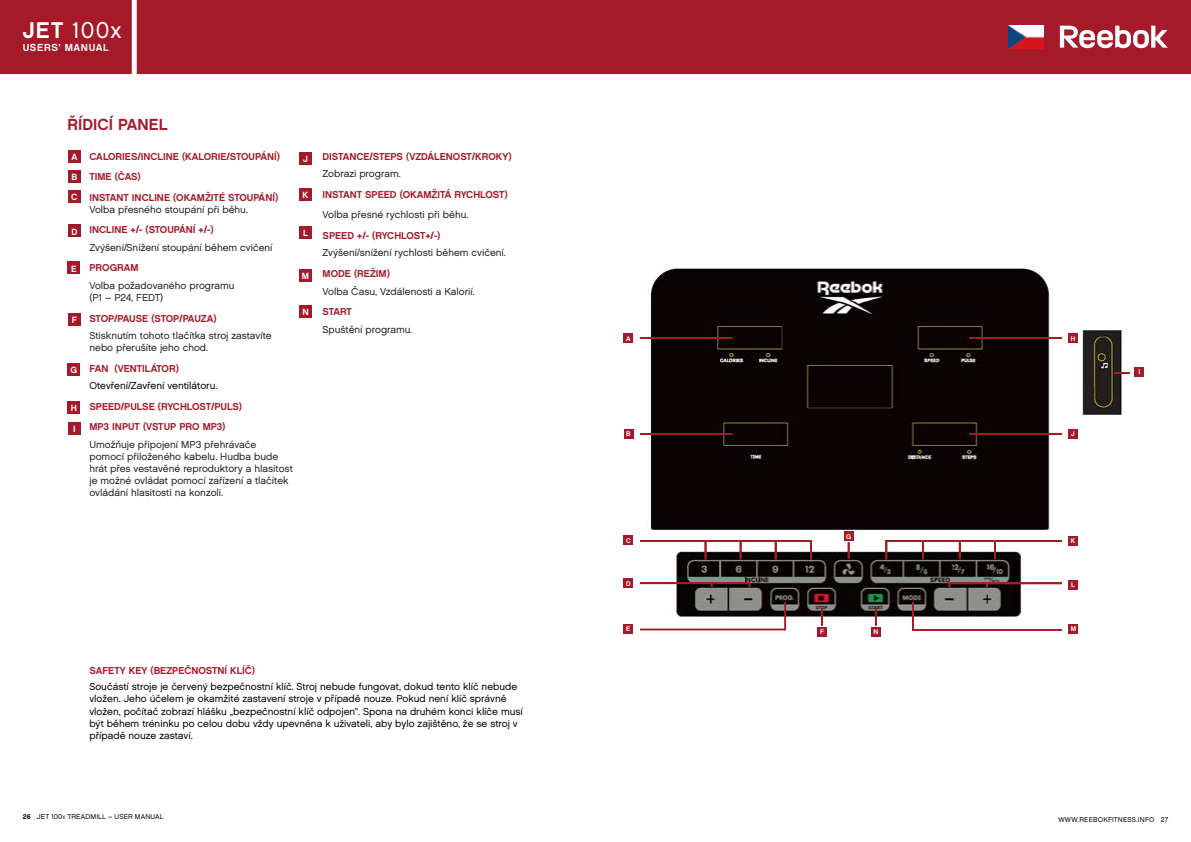
<style>
.page{position:relative;width:1191px;height:842px;background:#fff}
.page>*{position:absolute;margin:0;border:0;box-sizing:border-box;transform-origin:0 0}
.t1{font:22.8px "Reefont";color:#fff}
.t2{font:700 16px "Reefont";letter-spacing:.005em;color:#a61929}
.t3{font:700 10.2px "Reefont";letter-spacing:.055em;color:#fff}
.t4{font:10px/12px "Reefont";color:#231f20}
.t5{font:10px/12px "Reefont";color:#000}
.t6{font:700 10px/20.5px "Reefont";color:#a61929}
.t7{font:700 10px "Reefont";letter-spacing:-.03em;color:#a61929}
.t8{font:700 9px "Reefont";color:#fff}
.t9{font:7px "Reefont";letter-spacing:.02em;color:#000}
.t10{font:700 6.8px "Reefont";color:#fff}
.s1{font-weight:700}
.s2{font-size:5px}
</style>
<div class="page">
<div style="left:0;top:0;width:1191px;height:74px;background:#a61929"></div>
<div style="left:132px;top:0;width:5px;height:80px;background:#fff"></div>
<svg style="left:1059px;top:26px;width:108px;height:22px"></svg>
<div style="left:299px;top:269px;width:13px;height:13px;background:#a61929"></div>
<div style="left:68px;top:150px;width:13px;height:12px;background:#a61929"></div>
<div style="left:299px;top:305px;width:13px;height:13px;background:#a61929"></div>
<div style="left:68px;top:190px;width:13px;height:13px;background:#a61929"></div>
<div style="left:68px;top:170px;width:13px;height:13px;background:#a61929"></div>
<div style="left:67px;top:401px;width:13px;height:13px;background:#a61929"></div>
<div style="left:68px;top:313px;width:13px;height:13px;background:#a61929"></div>
<div style="left:67px;top:363px;width:13px;height:13px;background:#a61929"></div>
<div style="left:68px;top:225px;width:13px;height:12px;background:#a61929"></div>
<div style="left:68px;top:422px;width:13px;height:13px;background:#a61929"></div>
<div style="left:67px;top:262px;width:13px;height:12px;background:#a61929"></div>
<div style="left:299px;top:152px;width:13px;height:12px;background:#a61929"></div>
<div style="left:299px;top:188px;width:13px;height:13px;background:#a61929"></div>
<div style="left:299px;top:226px;width:13px;height:13px;background:#a61929"></div>
<img style="left:1008px;top:26px;width:35px;height:22px">
<img style="left:646px;top:267px;width:477px;height:352px">
<div style="left:623px;top:334px;width:10px;height:9px;background:#a61929"></div>
<div style="left:1068px;top:334px;width:9px;height:9px;background:#a61929"></div>
<div style="left:1068px;top:429px;width:9px;height:9px;background:#a61929"></div>
<div style="left:1134px;top:367px;width:10px;height:10px;background:#a61929"></div>
<div style="left:624px;top:429px;width:9px;height:9px;background:#a61929"></div>
<div style="left:623px;top:536px;width:10px;height:9px;background:#a61929"></div>
<div style="left:623px;top:579px;width:10px;height:9px;background:#a61929"></div>
<div style="left:623px;top:624px;width:10px;height:10px;background:#a61929"></div>
<div style="left:1068px;top:536px;width:9px;height:9px;background:#a61929"></div>
<div style="left:817px;top:627px;width:9px;height:9px;background:#a61929"></div>
<div style="left:871px;top:627px;width:10px;height:9px;background:#a61929"></div>
<div style="left:843px;top:532px;width:10px;height:9px;background:#a61929"></div>
<div style="left:1068px;top:580px;width:9px;height:9px;background:#a61929"></div>
<div style="left:1068px;top:624px;width:10px;height:10px;background:#a61929"></div>
<div style="left:640px;top:338px;width:92px;height:1px;border:1px solid #a61929"></div>
<div style="left:640px;top:337px;width:92px;height:1px;border:1px solid #a61929"></div>
<div style="left:640px;top:434px;width:92px;height:1px;border:1px solid #a61929"></div>
<hr style="left:969px;top:338px;width:92px;height:1px;background:#a61e2a">
<div style="left:969px;top:337px;width:92px;height:1px;border:1px solid #a61929"></div>
<div style="left:969px;top:434px;width:92px;height:1px;border:1px solid #a61929"></div>
<svg style="left:1114px;top:372px;width:15px;height:2px"></svg>
<div style="left:640px;top:541px;width:171px;height:1px;border:1px solid #a61929"></div>
<div style="left:640px;top:540px;width:171px;height:1px;border:1px solid #a61929"></div>
<svg style="left:705px;top:541px;width:1px;height:18px"></svg>
<svg style="left:740px;top:541px;width:1px;height:18px"></svg>
<svg style="left:775px;top:541px;width:1px;height:18px"></svg>
<svg style="left:810px;top:541px;width:1px;height:18px"></svg>
<div style="left:640px;top:583px;width:110px;height:1px;border:1px solid #a61929"></div>
<svg style="left:784px;top:602px;width:1px;height:27px"></svg>
<div style="left:640px;top:629px;width:145px;height:1px;border:1px solid #a61929"></div>
<svg style="left:912px;top:602px;width:1px;height:27px"></svg>
<div style="left:912px;top:630px;width:149px;height:1px;border:1px solid #a61e2a"></div>
<div style="left:912px;top:629px;width:149px;height:1px;border:1px solid #a61e2a"></div>
<svg style="left:821px;top:610px;width:2px;height:15px"></svg>
<svg style="left:875px;top:610px;width:1px;height:15px"></svg>
<svg style="left:848px;top:543px;width:1px;height:15px"></svg>
<div style="left:886px;top:541px;width:175px;height:1px;border:1px solid #a61929"></div>
<div style="left:886px;top:540px;width:175px;height:1px;border:1px solid #a61929"></div>
<svg style="left:994px;top:541px;width:1px;height:18px"></svg>
<svg style="left:959px;top:541px;width:1px;height:18px"></svg>
<svg style="left:922px;top:541px;width:1px;height:18px"></svg>
<svg style="left:886px;top:540px;width:1px;height:19px"></svg>
<div style="left:949px;top:583px;width:112px;height:1px;border:1px solid #a61e2a"></div>
<h1 class="t1" style="left:23px;top:17px;width:100px"><span class="s1">JET</span> 100x</h1>
<p class="t3" style="left:23px;top:41px;width:88px">USERS’ MANUAL</p>
<h2 class="t2" style="left:67px;top:115px;width:102px">ŘÍDICÍ PANEL</h2>
<p class="t8" style="left:71px;top:151px;width:8px">A</p>
<p class="t8" style="left:71px;top:171px;width:7px">B</p>
<p class="t8" style="left:71px;top:192px;width:8px">C</p>
<p class="t8" style="left:71px;top:226px;width:8px">D</p>
<p class="t8" style="left:71px;top:263px;width:7px">E</p>
<p class="t8" style="left:72px;top:314px;width:7px">F</p>
<p class="t8" style="left:71px;top:364px;width:8px">G</p>
<p class="t8" style="left:71px;top:403px;width:8px">H</p>
<p class="t8" style="left:73px;top:423px;width:4px">I</p>
<p class="t6" style="left:89px;top:146px;width:192px">CALORIES/INCLINE (KALORIE/STOUPÁNÍ)<br>TIME (ČAS)<br>INSTANT INCLINE (OKAMŽITÉ STOUPÁNÍ)</p>
<p class="t4" style="left:89px;top:204px;width:160px">Volba přesného stoupání při běhu.</p>
<p class="t6" style="left:89px;top:220px;width:126px">INCLINE +/- (STOUPÁNÍ +/-)</p>
<p class="t4" style="left:89px;top:242px;width:185px">Zvýšení/Snížení stoupání během cvičení</p>
<p class="t6" style="left:89px;top:258px;width:51px">PROGRAM</p>
<p class="t4" style="left:89px;top:280px;width:146px">Volba požadovaného programu (P1 – P24, FEDT)</p>
<p class="t7" style="left:89px;top:312px;width:129px">STOP/PAUSE (STOP/PAUZA)</p>
<p class="t4" style="left:89px;top:330px;width:184px">Stisknutím tohoto tlačítka stroj zastavíte nebo přerušíte jeho chod.</p>
<p class="t6" style="left:89px;top:358px;width:91px">FAN (VENTILÁTOR)</p>
<p class="t5" style="left:89px;top:380px;width:129px">Otevření/Zavření ventilátoru.</p>
<p class="t6" style="left:89px;top:397px;width:154px">SPEED/PULSE (RYCHLOST/PULS)<br>MP3 INPUT (VSTUP PRO MP3)</p>
<p class="t4" style="left:89px;top:439px;width:205px">Umožňuje připojení MP3 přehrávače pomocí přiloženého kabelu. Hudba bude hrát přes vestavěné reproduktory a hlasitost je možné ovládat pomocí zařízení a tlačítek ovládání hlasitosti na konzoli.</p>
<p class="t8" style="left:303px;top:153px;width:6px">J</p>
<p class="t8" style="left:303px;top:189px;width:7px">K</p>
<p class="t8" style="left:303px;top:227px;width:7px">L</p>
<p class="t8" style="left:302px;top:270px;width:9px">M</p>
<p class="t8" style="left:302px;top:306px;width:8px">N</p>
<p class="t6" style="left:323px;top:146px;width:190px">DISTANCE/STEPS (VZDÁLENOST/KROKY)</p>
<p class="t4" style="left:323px;top:168px;width:80px">Zobrazi program.</p>
<p class="t6" style="left:323px;top:185px;width:187px">INSTANT SPEED (OKAMŽITÁ RYCHLOST)</p>
<p class="t4" style="left:323px;top:209px;width:147px">Volba přesné rychlosti při běhu.</p>
<p class="t6" style="left:323px;top:226px;width:119px">SPEED +/- (RYCHLOST+/-)</p>
<p class="t4" style="left:323px;top:248px;width:185px">Zvýšení/snížení rychlosti během cvičení.</p>
<p class="t6" style="left:323px;top:264px;width:69px">MODE (REŽIM)</p>
<p class="t4" style="left:323px;top:286px;width:154px">Volba Času, Vzdálenosti a Kalorií.</p>
<p class="t6" style="left:323px;top:302px;width:31px">START</p>
<p class="t4" style="left:323px;top:324px;width:91px">Spuštění programu.</p>
<p class="t6" style="left:89px;top:661px;width:167px">SAFETY KEY (BEZPEČNOSTNÍ KLÍČ)</p>
<p class="t5" style="left:89px;top:682px;width:435px">Součástí stroje je červený bezpečnostní klíč. Stroj nebude fungovat, dokud tento klíč nebude vložen. Jeho účelem je okamžité zastavení stroje v případě nouze. Pokud není klíč správně vložen, počítač zobrazí hlášku „bezpečnostní klíč odpojen”. Spona na druhém konci klíče musí být během tréninku po celou dobu vždy upevněna k uživateli, aby bylo zajištěno, že se stroj v případě nouze zastaví.</p>
<p class="t10" style="left:626px;top:334px;width:6px">A</p>
<p class="t10" style="left:1070px;top:334px;width:6px">H</p>
<p class="t10" style="left:626px;top:430px;width:6px">B</p>
<p class="t10" style="left:1071px;top:430px;width:5px">J</p>
<p class="t10" style="left:626px;top:536px;width:6px">C</p>
<p class="t10" style="left:626px;top:579px;width:6px">D</p>
<p class="t10" style="left:626px;top:625px;width:6px">E</p>
<p class="t10" style="left:846px;top:532px;width:7px">G</p>
<p class="t10" style="left:820px;top:627px;width:5px">F</p>
<p class="t10" style="left:873px;top:627px;width:6px">N</p>
<p class="t10" style="left:1070px;top:537px;width:6px">K</p>
<p class="t10" style="left:1071px;top:580px;width:5px">L</p>
<p class="t10" style="left:1070px;top:625px;width:7px">M</p>
<p class="t10" style="left:1138px;top:368px;width:3px">I</p>
<p class="t9" style="left:23px;top:812px;width:142px"><span class="s1">26</span> JET 100<span class="s2">X</span> TREADMILL – USER MANUAL</p>
<p class="t9" style="left:1058px;top:815px;width:111px">WWW.REEBOKFITNESS.INFO 27</p>
</div>
